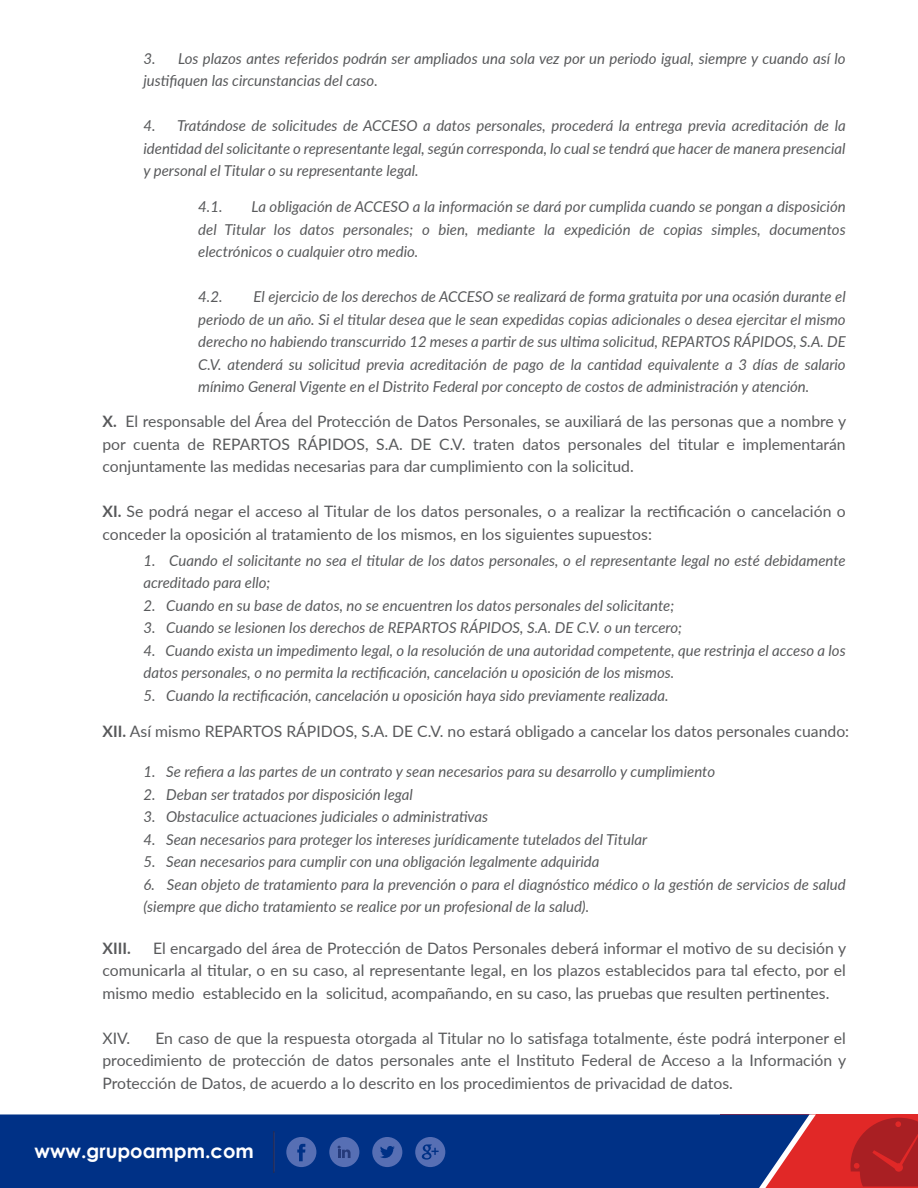
<style>
.page{position:relative;width:918px;height:1188px;background:#fff}
.page>*{position:absolute;margin:0;border:0;box-sizing:border-box;transform-origin:0 0}
.t1{font:700 19.5px "Century Gothic";color:#fff}
.t2{font:15.75px/22.5px "Lato";color:#58595b;text-align:justify}
.t3{font:700 15.75px "Lato";color:#58595b}
.t4{font:italic 15px/22.5px "Lato";color:#58595b}
.s1{font-weight:700}
</style>
<div class="page">
<div style="left:721px;top:1114px;width:197px;height:74px;background:#e12827"></div>
<div style="left:0;top:1114px;width:759px;height:74px;background:#003186"></div>
<svg style="left:759px;top:1114px;width:57px;height:74px"></svg>
<svg style="left:286px;top:1137px;width:30px;height:30px"></svg>
<svg style="left:415px;top:1137px;width:30px;height:30px"></svg>
<svg style="left:372px;top:1137px;width:30px;height:30px"></svg>
<div style="left:329px;top:1137px;width:30px;height:30px;background:#576fb4;border-radius:50%"></div>
<svg style="left:338px;top:1146px;width:13px;height:12px"></svg>
<svg style="left:850px;top:1118px;width:68px;height:68px"></svg>
<hr style="left:273px;top:1131px;width:2px;height:42px;background:#1f2c5b">
<p class="t4" style="left:143px;top:46px;width:704px">3. Los plazos antes referidos podrán ser ampliados una sola vez por un periodo igual, siempre y cuando así lo justifiquen las circunstancias del caso.</p>
<p class="t4" style="left:143px;top:114px;width:704px;text-align:justify">4. Tratándose de solicitudes de ACCESO a datos personales, procederá la entrega previa acreditación de la identidad del solicitante o representante legal, según corresponda, lo cual se tendrá que hacer de manera presencial y personal el Titular o su representante legal.</p>
<p class="t4" style="left:198px;top:195px;width:649px;text-align:justify;text-indent:53px">La obligación de ACCESO a la información se dará por cumplida cuando se pongan a disposición del Titular los datos personales; o bien, mediante la expedición de copias simples, documentos electrónicos o cualquier otro medio.</p>
<p class="t4" style="left:198px;top:285px;width:26px">4.2.</p>
<p class="t4" style="left:198px;top:195px;width:26px">4.1.</p>
<p class="t4" style="left:198px;top:285px;width:649px;text-align:justify;text-indent:55px">El ejercicio de los derechos de ACCESO se realizará de forma gratuita por una ocasión durante el periodo de un año. Si el titular desea que le sean expedidas copias adicionales o desea ejercitar el mismo derecho no habiendo transcurrido 12 meses a partir de sus ultima solicitud, REPARTOS RÁPIDOS, S.A. DE C.V. atenderá su solicitud previa acreditación de pago de la cantidad equivalente a 3 días de salario mínimo General Vigente en el Distrito Federal por concepto de costos de administración y atención.</p>
<p class="t2" style="left:102px;top:410px;width:745px"><span class="s1">X.</span> El responsable del Área del Protección de Datos Personales, se auxiliará de las personas que a nombre y por cuenta de REPARTOS RÁPIDOS, S.A. DE C.V. traten datos personales del titular e implementarán conjuntamente las medidas necesarias para dar cumplimiento con la solicitud.</p>
<p class="t2" style="left:102px;top:500px;width:745px"><span class="s1">XI.</span> Se podrá negar el acceso al Titular de los datos personales, o a realizar la rectificación o cancelación o conceder la oposición al tratamiento de los mismos, en los siguientes supuestos:</p>
<p class="t4" style="left:143px;top:549px;width:704px">1. Cuando el solicitante no sea el titular de los datos personales, o el representante legal no esté debidamente acreditado para ello;</p>
<p class="t4" style="left:143px;top:594px;width:532px">2. Cuando en su base de datos, no se encuentren los datos personales del solicitante;</p>
<p class="t4" style="left:143px;top:616px;width:540px">3. Cuando se lesionen los derechos de REPARTOS RÁPIDOS, S.A. DE C.V. o un tercero;</p>
<p class="t4" style="left:143px;top:639px;width:704px">4. Cuando exista un impedimento legal, o la resolución de una autoridad competente, que restrinja el acceso a los datos personales, o no permita la rectificación, cancelación u oposición de los mismos.</p>
<p class="t4" style="left:143px;top:684px;width:527px">5. Cuando la rectificación, cancelación u oposición haya sido previamente realizada.</p>
<p class="t2" style="left:102px;top:719px;width:748px"><span class="s1">XII.</span> Así mismo REPARTOS RÁPIDOS, S.A. DE C.V. no estará obligado a cancelar los datos personales cuando:</p>
<p class="t4" style="left:143px;top:760px;width:573px">1. Se refiera a las partes de un contrato y sean necesarios para su desarrollo y cumplimiento</p>
<p class="t4" style="left:143px;top:783px;width:271px">2. Deban ser tratados por disposición legal</p>
<p class="t4" style="left:143px;top:805px;width:346px">3. Obstaculice actuaciones judiciales o administrativas</p>
<p class="t4" style="left:143px;top:828px;width:505px">4. Sean necesarios para proteger los intereses jurídicamente tutelados del Titular</p>
<p class="t4" style="left:143px;top:850px;width:458px">5. Sean necesarios para cumplir con una obligación legalmente adquirida</p>
<p class="t4" style="left:143px;top:873px;width:704px">6. Sean objeto de tratamiento para la prevención o para el diagnóstico médico o la gestión de servicios de salud (siempre que dicho tratamiento se realice por un profesional de la salud).</p>
<p class="t2" style="left:102px;top:936px;width:745px;text-indent:51px">El encargado del área de Protección de Datos Personales deberá informar el motivo de su decisión y comunicarla al titular, o en su caso, al representante legal, en los plazos establecidos para tal efecto, por el mismo medio establecido en la solicitud, acompañando, en su caso, las pruebas que resulten pertinentes.</p>
<p class="t2" style="left:102px;top:1026px;width:29px">XIV.</p>
<p class="t3" style="left:102px;top:937px;width:30px">XIII.</p>
<p class="t2" style="left:102px;top:1026px;width:745px;text-indent:53px">En caso de que la respuesta otorgada al Titular no lo satisfaga totalmente, éste podrá interponer el procedimiento de protección de datos personales ante el Instituto Federal de Acceso a la Información y Protección de Datos, de acuerdo a lo descrito en los procedimientos de privacidad de datos.</p>
<h1 class="t1" style="left:34px;top:1139px;width:221px">www.grupoampm.com</h1>
</div>
